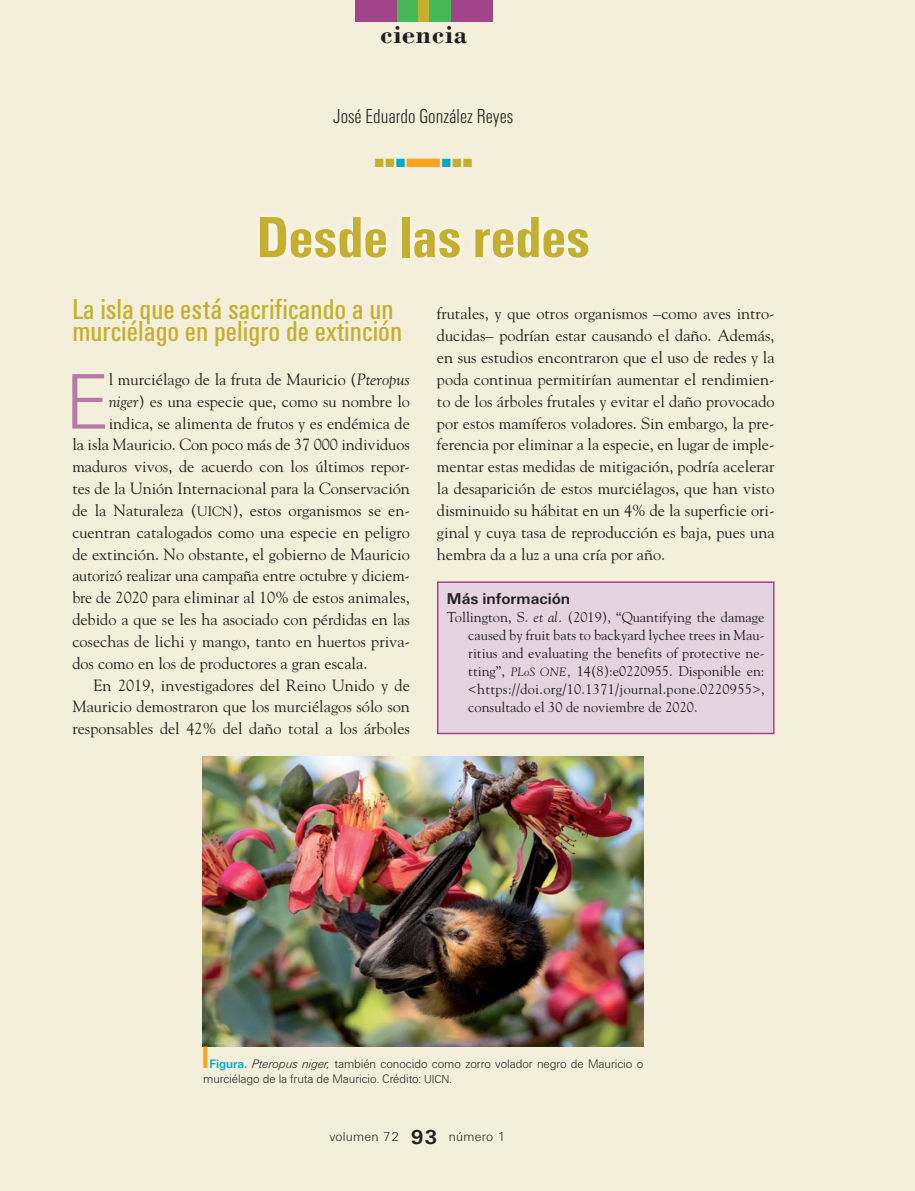
<style>
.page{position:relative;width:915px;height:1191px;background:#fff}
.page>*{position:absolute;margin:0;border:0;box-sizing:border-box;transform-origin:0 0}
._02_Normal_Capitular{font:300 81.6px "Unitus T";color:#b779a6}
._01_Titulo_Color_Azu{font:700 condensed 60px "Unitus T";color:#c5af30}
._01_Titulo_Actualida{font:condensed 30px/21.9px "Unitus T";color:#c5af30}
._00_Entrada_Balazo{font:700 27px "Bodoni";letter-spacing:.02em;color:#231f20}
._00_AUTOR{font:300 condensed 21px "Unitus T";color:#231f20}
._02_Normal_Capitular-2{font:16.2px/21.8px "Goudy";color:#231f20;text-align:justify}
._01_Subtitulo1{font:700 16.2px "Unitus T";color:#231f20}
._06_Bibliografia{font:14.25px/18px "Goudy";color:#231f20;text-align:justify}
._00_Entrada_Balazo-2{font:300 13.5px "Unitus T";letter-spacing:.02em;color:#231f20}
.t1{font:300 12.75px/15px "Unitus T";letter-spacing:-.005em;color:#231f20}
._00_AUTOR-2{font:12px "Zapf Dingbats ITC";color:#c5af30}
.s1{color:#00abc3}
.s2{color:#f9a31e}
.s3{font-style:italic}
.s4{font-size:13.5px}
.s5{font-style:italic;font-size:12px}
.s6{font-weight:700;color:#00abc3}
.s7{font-size:12px}
.s8{font-weight:700;font-size:21px}
</style>
<div class="page">
<div style="left:0;top:0;width:914px;height:1191px;background:#f4efda"></div>
<div style="left:450px;top:0;width:43px;height:21px;background:#a1458a"></div>
<div style="left:355px;top:0;width:42px;height:21px;background:#a1458a"></div>
<div style="left:397px;top:0;width:21px;height:21px;background:#46b857"></div>
<div style="left:418px;top:0;width:11px;height:21px;background:#c5af30"></div>
<div style="left:429px;top:0;width:21px;height:21px;background:#46b857"></div>
<div style="left:250px;top:207px;width:347px;height:60px;background:#f6f1e0"></div>
<div style="left:437px;top:582px;width:336px;height:151px;background:#e5d3e1"></div>
<div style="left:437px;top:581px;width:337px;height:153px;border:2px solid #a1458a"></div>
<img style="left:203px;top:756px;width:440px;height:290px">
<p class="_00_Entrada_Balazo" style="left:379px;top:18px;width:89px">ciencia</p>
<p class="_00_AUTOR" style="left:333px;top:104px;width:181px">José Eduardo González Reyes</p>
<p class="_00_AUTOR-2" style="left:374px;top:157px;width:99px">■■<span class="s1">■</span><span class="s2">■</span><span class="s1">■</span>■■</p>
<p class="_01_Titulo_Color_Azu" style="left:257px;top:202px;width:335px">Desde las redes</p>
<p class="_01_Titulo_Actualida" style="left:72px;top:298px;width:331px">La isla que está sacrificando a un murciélago en peligro de extinción</p>
<p class="_02_Normal_Capitular" style="left:66px;top:354px;width:45px">E</p>
<p class="_02_Normal_Capitular-2" style="left:109px;top:368px;width:302px">l murciélago de la fruta de Mauricio (<span class="s3">Pteropus</span></p>
<p class="_02_Normal_Capitular-2" style="left:109px;top:390px;width:302px"><span class="s3">niger</span>) es una especie que, como su nombre lo</p>
<p class="_02_Normal_Capitular-2" style="left:109px;top:411px;width:302px">indica, se alimenta de frutos y es endémica de</p>
<p class="_02_Normal_Capitular-2" style="left:72px;top:433px;width:339px">la isla Mauricio. Con poco más de 37 000 individuos</p>
<p class="_02_Normal_Capitular-2" style="left:72px;top:455px;width:339px">maduros vivos, de acuerdo con los últimos repor-</p>
<p class="_02_Normal_Capitular-2" style="left:72px;top:477px;width:339px">tes de la Unión Internacional para la Conservación</p>
<p class="_02_Normal_Capitular-2" style="left:72px;top:499px;width:339px">de la Naturaleza (<span class="s4">UICN</span>), estos organismos se en-</p>
<p class="_02_Normal_Capitular-2" style="left:72px;top:521px;width:339px">cuentran catalogados como una especie en peligro</p>
<p class="_02_Normal_Capitular-2" style="left:72px;top:542px;width:339px">de extinción. No obstante, el gobierno de Mauricio</p>
<p class="_02_Normal_Capitular-2" style="left:72px;top:564px;width:339px">autorizó realizar una campaña entre octubre y diciem-</p>
<p class="_02_Normal_Capitular-2" style="left:72px;top:586px;width:339px">bre de 2020 para eliminar al 10% de estos animales,</p>
<p class="_02_Normal_Capitular-2" style="left:72px;top:608px;width:339px">debido a que se les ha asociado con pérdidas en las</p>
<p class="_02_Normal_Capitular-2" style="left:72px;top:630px;width:339px">cosechas de lichi y mango, tanto en huertos priva-</p>
<p class="_02_Normal_Capitular-2" style="left:72px;top:652px;width:296px">dos como en los de productores a gran escala.</p>
<p class="_02_Normal_Capitular-2" style="left:72px;top:673px;width:339px;text-indent:21px">En 2019, investigadores del Reino Unido y de Mauricio demostraron que los murciélagos sólo son responsables del 42% del daño total a los árboles</p>
<p class="_02_Normal_Capitular-2" style="left:437px;top:302px;width:339px">frutales, y que otros organismos –como aves intro&shy;ducidas– podrían estar causando el daño. Además, en sus estudios encontraron que el uso de redes y la poda continua permitirían aumentar el rendimien&shy;to de los árboles frutales y evitar el daño provocado por estos mamíferos voladores. Sin embargo, la pre&shy;ferencia por eliminar a la especie, en lugar de imple&shy;mentar estas medidas de mitigación, podría acelerar la desaparición de estos murciélagos, que han visto disminuido su hábitat en un 4% de la superficie ori&shy;ginal y cuya tasa de reproducción es baja, pues una hembra da a luz a una cría por año.</p>
<p class="_01_Subtitulo1" style="left:447px;top:589px;width:125px">Más información</p>
<p class="_06_Bibliografia" style="left:468px;top:607px;width:298px;text-indent:-21px">Tollington, S. <span class="s3">et al.</span> (2019), “Quantifying the damage caused by fruit bats to backyard lychee trees in Mau&shy;ritius and evaluating the benefits of protective ne&shy;tting”, <span class="s5">PLoS ONE</span><span class="s3">,</span> 14(8):e0220955. Disponible en: &lt;https://doi.org/10.1371/journal.pone.0220955&gt;, consultado el 30 de noviembre de 2020.</p>
<p class="t1" style="left:203px;top:1056px;width:441px"><span class="s2">■</span> <span class="s6">Figura.</span> <span class="s3">Pteropus niger,</span> también conocido como zorro volador negro de Mauricio o murciélago de la fruta de Mauricio. Crédito: <span class="s7">UICN</span>.</p>
<p class="_00_Entrada_Balazo-2" style="left:329px;top:1128px;width:178px">volumen 72 <span class="s8">93</span> número 1</p>
</div>
